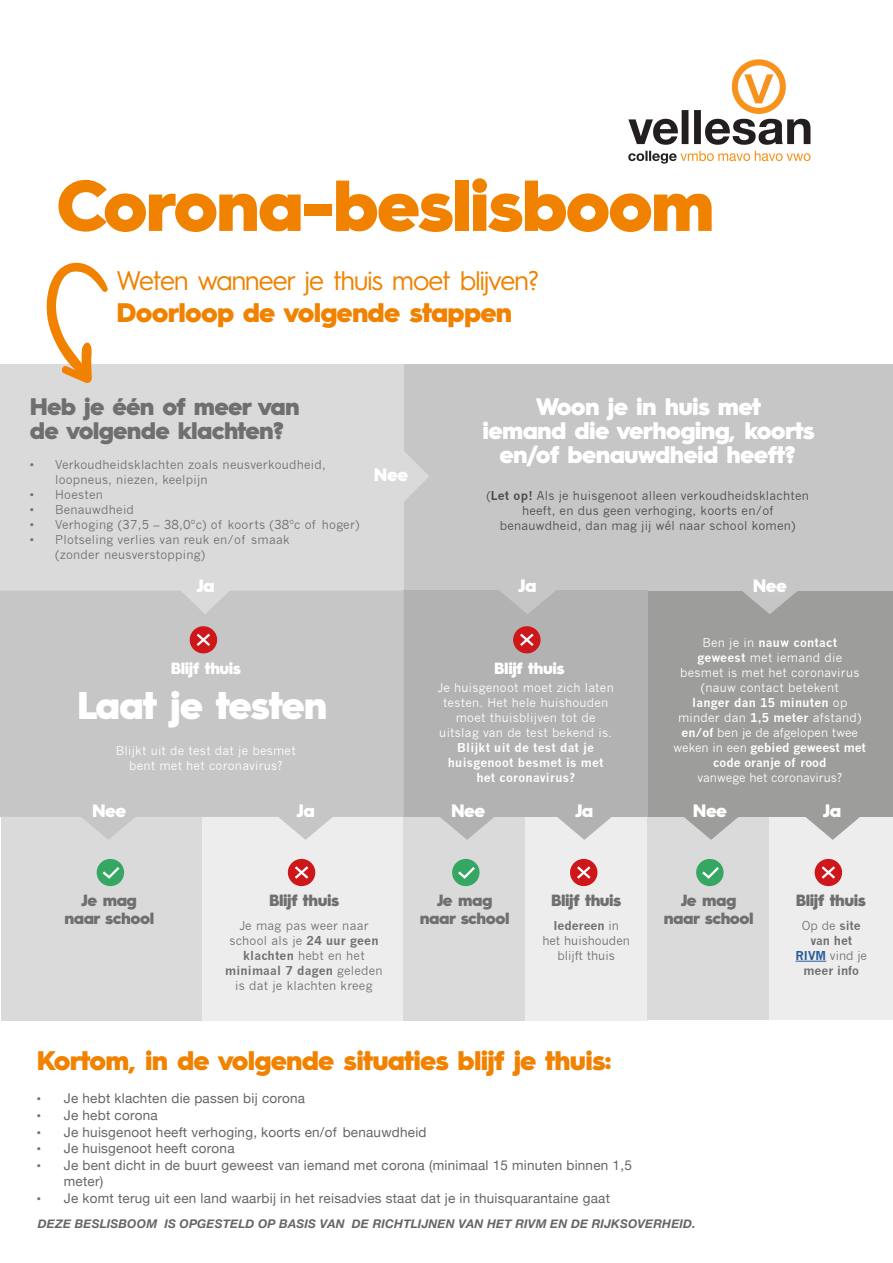
<style>
.page{position:relative;width:893px;height:1263px;background:#fff}
.page>*{position:absolute;margin:0;border:0;box-sizing:border-box;transform-origin:0 0}
.t1{font:900 72.15px "Hurme Geometric Sans 3";letter-spacing:-.03em;color:#f08200}
.t2{font:900 38.85px "Hurme Geometric Sans 3";letter-spacing:-.03em;color:#fff}
.t3{font:900 27px "Hurme Geometric Sans 3";letter-spacing:-.03em;color:#f08200}
.t4{font:27px "Hurme Geometric Sans 3";letter-spacing:-.03em;color:#f08200}
.t5{font:900 24px/24px "Hurme Geometric Sans 3";letter-spacing:-.03em;color:#fff;text-align:center}
.t6{font:900 24px/24px "Hurme Geometric Sans 3";letter-spacing:-.03em;color:#706f6f}
.t7{font:900 18px "Hurme Geometric Sans 3";letter-spacing:-.03em;color:#fff}
.t8{font:900 16.35px/18px "Hurme Geometric Sans 3";letter-spacing:-.03em;color:#706f6f;text-align:center}
.t9{font:900 16.35px "Hurme Geometric Sans 3";letter-spacing:-.03em;color:#fff}
.t10{font:13.5px/16.2px "Helvetica Neue";letter-spacing:.02em;color:#666}
.t11{font:12px/15px "News Gothic";letter-spacing:.02em;color:#fff;text-align:center}
.t12{font:12px/15px "News Gothic";letter-spacing:.02em;color:#706f6f}
.t13{font:12px/15px "News Gothic";letter-spacing:.02em;color:#4c4c4c;text-align:center}
.t14{font:italic 700 12px "Helvetica Neue";letter-spacing:.015em;color:#666}
.t15{font:700 12px/15px "News Gothic";letter-spacing:.02em;color:#fff;text-align:center}
.t16{font:12px/15px "News Gothic";color:#706f6f;text-align:center}
.t17{font:700 12px/15px "News Gothic";color:#706f6f;text-align:center}
.t18{font:12px "News Gothic";color:#fff}
.s1{font-weight:700}
.s2{font-weight:400}
.s3{color:#275b9b}
.s4{font-family:"News Gothic";font-size:12px;color:#706f6f}
</style>
<div class="page">
<div style="left:1px;top:817px;width:206px;height:203px;background:#dadada"></div>
<div style="left:202px;top:817px;width:202px;height:203px;background:#ededed"></div>
<div style="left:404px;top:817px;width:122px;height:203px;background:#dadada"></div>
<div style="left:526px;top:817px;width:122px;height:203px;background:#ededed"></div>
<div style="left:648px;top:817px;width:122px;height:203px;background:#dadada"></div>
<div style="left:770px;top:817px;width:123px;height:203px;background:#ededed"></div>
<div style="left:638px;top:574px;width:255px;height:243px;background:#9d9d9c"></div>
<div style="left:404px;top:364px;width:489px;height:227px;background:#c6c6c6"></div>
<div style="left:0;top:364px;width:404px;height:227px;background:#dadada"></div>
<div style="left:404px;top:591px;width:244px;height:226px;background:#b3b2b2"></div>
<hr style="left:796px;top:961px;width:30px;height:1px;background:#275b9b">
<svg style="left:0;top:591px;width:404px;height:249px;background:#c8c8c8"></svg>
<div style="left:452px;top:859px;width:28px;height:27px;background:#36a763;border-radius:50%"></div>
<svg style="left:458px;top:864px;width:19px;height:15px"></svg>
<div style="left:696px;top:859px;width:28px;height:27px;background:#36a763;border-radius:50%"></div>
<svg style="left:702px;top:864px;width:19px;height:15px"></svg>
<div style="left:97px;top:859px;width:27px;height:27px;background:#36a763;border-radius:50%"></div>
<svg style="left:102px;top:864px;width:20px;height:15px"></svg>
<div style="left:570px;top:859px;width:27px;height:27px;background:#cd171a;border-radius:50%"></div>
<svg style="left:577px;top:866px;width:14px;height:13px"></svg>
<div style="left:815px;top:859px;width:27px;height:27px;background:#cd171a;border-radius:50%"></div>
<svg style="left:821px;top:866px;width:14px;height:13px"></svg>
<div style="left:288px;top:859px;width:27px;height:27px;background:#cd171a;border-radius:50%"></div>
<svg style="left:295px;top:866px;width:14px;height:13px"></svg>
<div style="left:513px;top:626px;width:28px;height:27px;background:#cd171a;border-radius:50%"></div>
<svg style="left:520px;top:633px;width:14px;height:13px"></svg>
<div style="left:190px;top:626px;width:27px;height:27px;background:#cd171a;border-radius:50%"></div>
<svg style="left:196px;top:633px;width:14px;height:13px"></svg>
<svg style="left:404px;top:451px;width:25px;height:50px"></svg>
<svg style="left:806px;top:817px;width:54px;height:23px"></svg>
<svg style="left:684px;top:817px;width:54px;height:23px"></svg>
<svg style="left:557px;top:817px;width:54px;height:23px"></svg>
<svg style="left:440px;top:817px;width:54px;height:23px"></svg>
<svg style="left:742px;top:591px;width:55px;height:23px"></svg>
<svg style="left:498px;top:590px;width:59px;height:24px"></svg>
<svg style="left:180px;top:591px;width:51px;height:23px"></svg>
<svg style="left:46px;top:263px;width:62px;height:120px"></svg>
<img style="left:628px;top:59px;width:183px;height:105px">
<h1 class="t1" style="left:56px;top:155px;width:660px">Corona-beslisboom</h1>
<h3 class="t4" style="left:117px;top:261px;width:424px">Weten wanneer je thuis moet blijven?</h3>
<h3 class="t3" style="left:117px;top:293px;width:397px">Doorloop de volgende stappen</h3>
<h3 class="t6" style="left:30px;top:394px;width:271px">Heb je één of meer van de volgende klachten?</h3>
<p class="t12" style="left:55px;top:457px;width:272px;text-indent:-25px">• Verkoudheidsklachten zoals neusverkoudheid, loopneus, niezen, keelpijn</p>
<p class="t12" style="left:30px;top:487px;width:75px">• Hoesten</p>
<p class="t12" style="left:30px;top:502px;width:106px">• Benauwdheid</p>
<p class="t12" style="left:30px;top:517px;width:331px">• Verhoging (37,5 – 38,0ºc) of koorts (38ºc of hoger)</p>
<p class="t12" style="left:55px;top:532px;width:236px;text-indent:-25px">• Plotseling verlies van reuk en/of smaak (zonder neusverstopping)</p>
<h3 class="t7" style="left:197px;top:573px;width:19px">Ja</h3>
<h3 class="t7" style="left:374px;top:462px;width:36px">Nee</h3>
<h3 class="t5" style="left:483px;top:394px;width:334px">Woon je in huis met<br>iemand die verhoging, koorts en/of benauwdheid heeft?</h3>
<p class="t13" style="left:486px;top:488px;width:324px">(<span class="s1">Let op!</span> Als je huisgenoot alleen verkoudheidsklachten heeft, en dus geen verhoging, koorts en/of benauwdheid, dan mag jij wél naar school komen)</p>
<h3 class="t7" style="left:519px;top:573px;width:19px">Ja</h3>
<h3 class="t7" style="left:753px;top:573px;width:36px">Nee</h3>
<h3 class="t9" style="left:171px;top:656px;width:72px">Blijf thuis</h3>
<h3 class="t9" style="left:494px;top:656px;width:72px">Blijf thuis</h3>
<h2 class="t2" style="left:77px;top:678px;width:252px">Laat je testen</h2>
<p class="t11" style="left:116px;top:743px;width:181px">Blijkt uit de test dat je besmet bent met het coronavirus?</p>
<p class="t11" style="left:438px;top:680px;width:178px">Je huisgenoot moet zich laten testen. Het hele huishouden moet thuisblijven tot de uitslag van de test bekend is.</p>
<p class="t15" style="left:448px;top:739px;width:157px">Blijkt uit de test dat je huisgenoot besmet is met het coronavirus?</p>
<p class="t11" style="left:673px;top:635px;width:194px">Ben je in <span class="s1">nauw contact<br>geweest</span> met iemand die<br>besmet is met het coronavirus (nauw contact betekent<br><span class="s1">langer dan 15 minuten</span> op minder dan <span class="s1">1,5 meter</span> afstand) <span class="s1">en/of</span> ben je de afgelopen twee weken in een <span class="s1">gebied geweest met code oranje of rood</span></p>
<p class="t18" style="left:698px;top:770px;width:146px">vanwege het coronavirus?</p>
<h3 class="t7" style="left:92px;top:798px;width:36px">Nee</h3>
<h3 class="t7" style="left:297px;top:798px;width:19px">Ja</h3>
<h3 class="t7" style="left:693px;top:798px;width:36px">Nee</h3>
<h3 class="t7" style="left:823px;top:798px;width:19px">Ja</h3>
<h3 class="t7" style="left:451px;top:798px;width:36px">Nee</h3>
<h3 class="t7" style="left:575px;top:798px;width:20px">Ja</h3>
<h3 class="t8" style="left:64px;top:891px;width:91px">Je mag naar school</h3>
<h3 class="t8" style="left:269px;top:891px;width:72px">Blijf thuis</h3>
<h3 class="t8" style="left:551px;top:891px;width:72px">Blijf thuis</h3>
<h3 class="t8" style="left:796px;top:891px;width:72px">Blijf thuis</h3>
<h3 class="t8" style="left:420px;top:891px;width:91px">Je mag naar school</h3>
<h3 class="t8" style="left:664px;top:891px;width:91px">Je mag naar school</h3>
<p class="t12" style="left:225px;top:918px;width:159px;text-align:center">Je mag pas weer naar school als je <span class="s1">24 uur geen klachten</span> hebt en het <span class="s1">minimaal 7 dagen</span> geleden is dat je klachten kreeg</p>
<p class="t16" style="left:542px;top:918px;width:89px"><span class="s1">Iedereen</span> in<br>het huishouden blijft thuis</p>
<p class="t17" style="left:796px;top:918px;width:73px"><span class="s2">Op de</span> site van het<br><span class="s3">RIVM</span> <span class="s2">vind je </span>meer info</p>
<h3 class="t3" style="left:37px;top:1041px;width:576px">Kortom, in de volgende situaties blijf je thuis:</h3>
<p class="t10" style="left:37px;top:1091px;width:270px"><span class="s4">•</span> Je hebt klachten die passen bij corona</p>
<p class="t10" style="left:37px;top:1107px;width:122px"><span class="s4">•</span> Je hebt corona</p>
<p class="t10" style="left:37px;top:1124px;width:391px"><span class="s4">•</span> Je huisgenoot heeft verhoging, koorts en/of benauwdheid</p>
<p class="t10" style="left:37px;top:1141px;width:199px"><span class="s4">•</span> Je huisgenoot heeft corona</p>
<p class="t10" style="left:64px;top:1158px;width:569px;text-indent:-27px"><span class="s4">•</span> Je bent dicht in de buurt geweest van iemand met corona (minimaal 15 minuten binnen 1,5 meter)</p>
<p class="t10" style="left:37px;top:1191px;width:575px"><span class="s4">•</span> Je komt terug uit een land waarbij in het reisadvies staat dat je in thuisquarantaine gaat</p>
<p class="t14" style="left:38px;top:1214px;width:659px">DEZE BESLISBOOM IS OPGESTELD OP BASIS VAN DE RICHTLIJNEN VAN HET RIVM EN DE RIJKSOVERHEID.</p>
</div>
